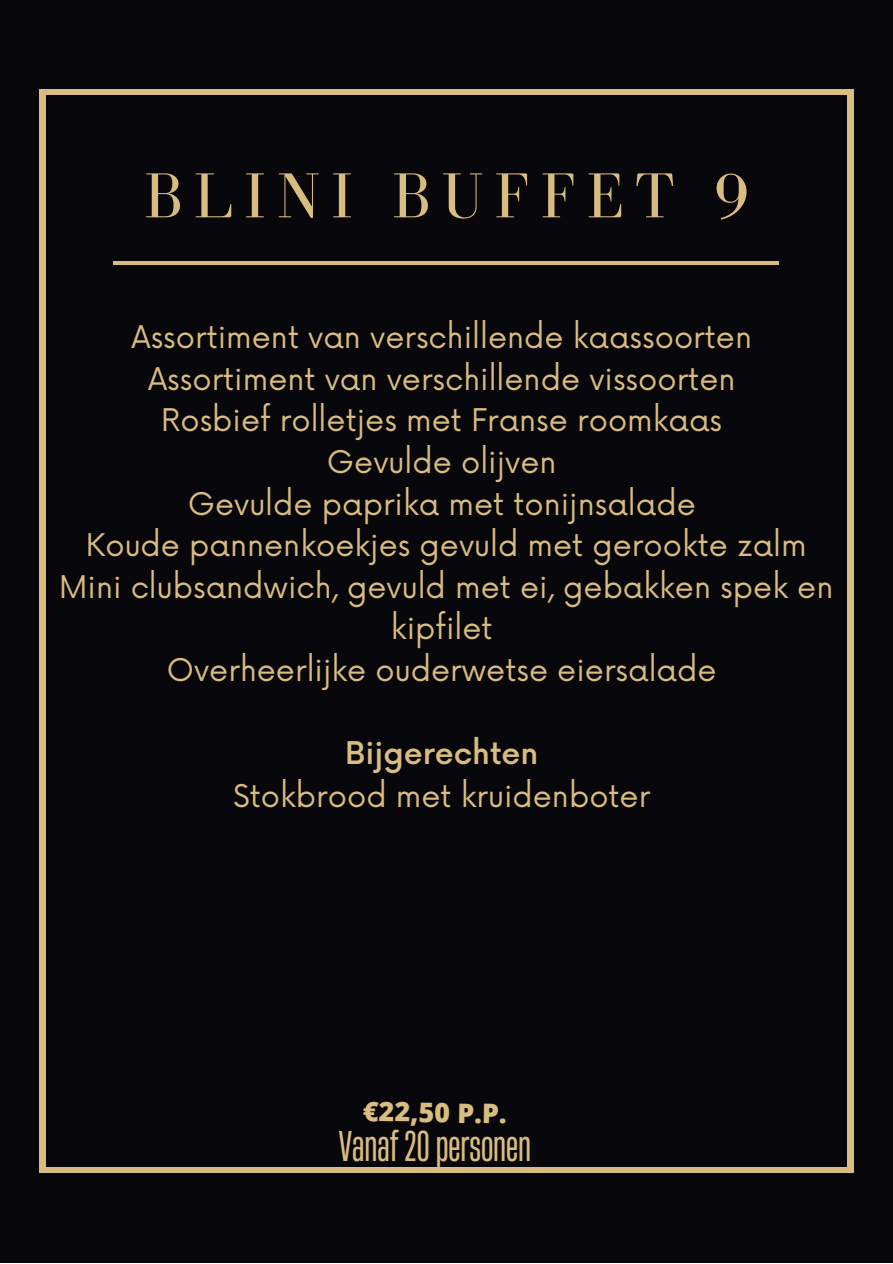
<style>
.page{position:relative;width:893px;height:1264px;background:#fff}
.page>*{position:absolute;margin:0;border:0;box-sizing:border-box;transform-origin:0 0}
.t1{font:65.25px "Bodoni FLF";letter-spacing:.16em;color:#d9bc80}
.t2{font:40.5px "Heading Now 34";color:#d9bc80}
.t3{font:30.45px/41.5px "Now";color:#d9bc80;text-align:center}
.t4{font:500 30.45px "Now";color:#d9bc80}
.t5{font:800 27px "Open Sans";color:#d9bc80}
</style>
<div class="page">
<div style="left:0;top:0;width:892px;height:1262px;background:#08070c"></div>
<div style="left:39px;top:89px;width:814px;height:1083px;background:#d9bc80"></div>
<div style="left:46px;top:96px;width:800px;height:1070px;background:#08070c"></div>
<hr style="left:113px;top:261px;width:666px;height:4px;background:#d9bc80">
<h1 class="t1" style="left:144px;top:160px;width:605px">BLINI BUFFET 9</h1>
<p class="t3" style="left:59px;top:318px;width:775px">Assortiment van verschillende kaassoorten Assortiment van verschillende vissoorten<br>Rosbief rolletjes met Franse roomkaas<br>Gevulde olijven<br>Gevulde paprika met tonijnsalade<br>Koude pannenkoekjes gevuld met gerookte zalm Mini clubsandwich, gevuld met ei, gebakken spek en kipfilet<br>Overheerlijke ouderwetse eiersalade</p>
<p class="t4" style="left:345px;top:736px;width:195px">Bijgerechten</p>
<p class="t3" style="left:233px;top:776px;width:418px">Stokbrood met kruidenboter</p>
<p class="t5" style="left:363px;top:1092px;width:145px;rotate:1deg">€22,50 P.P.</p>
<h2 class="t2" style="left:339px;top:1118px;width:194px">Vanaf20personen</h2>
</div>
